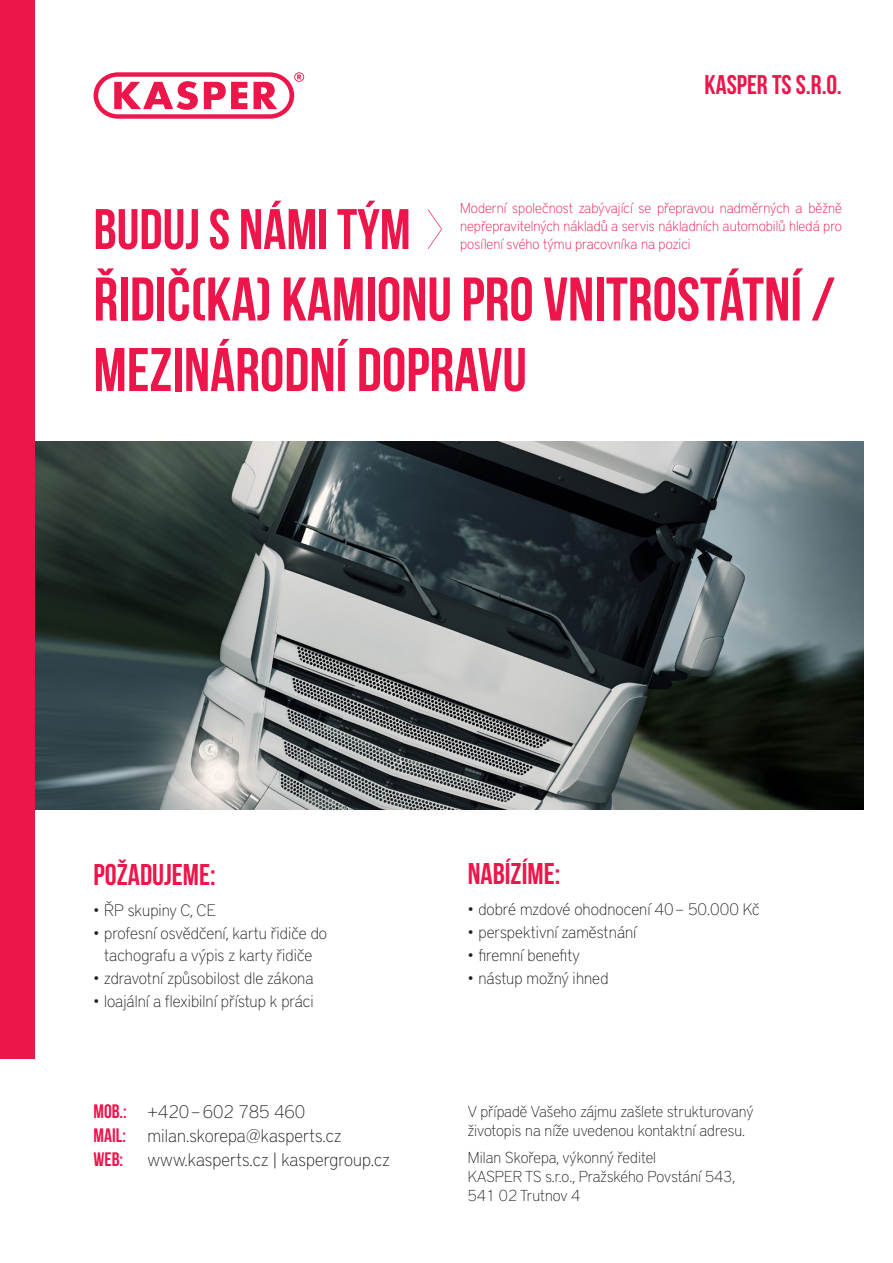
<style>
.page{position:relative;width:893px;height:1263px;background:#fff}
.page>*{position:absolute;margin:0;border:0;box-sizing:border-box;transform-origin:0 0}
.nadpis_velky{font:61.5px/70.5px "Bebas Neue";color:#ed164b}
.nadpis_velky-2{font:57px "Bebas Neue";color:#ed164b}
.nadpis_stredni{font:30px "Bebas Neue";color:#ed164b}
.nadpis_velky-3{font:27px "Bebas Neue";color:#ed164b}
.kontakty{font:100 18px/24px "District Pro";color:#231f20}
.t1{font:100 16.5px/22.5px "District Pro";color:#231f20;text-align:center}
.text_základní{font:100 15.75px/18.8px "District Pro";color:#231f20}
.text_základní-2{font:100 14.25px/18px "District Pro";color:#ed164b;text-align:justify}
.s1{font-family:"Bebas Neue";font-weight:400;font-size:19.5px;color:#ed164b}
</style>
<div class="page">
<img style="left:34px;top:441px;width:829px;height:369px">
<div style="left:0;top:0;width:34px;height:1059px;background:#ed164b"></div>
<svg style="left:428px;top:209px;width:14px;height:40px"></svg>
<svg style="left:94px;top:72px;width:210px;height:47px"></svg>
<p class="nadpis_velky-3" style="left:705px;top:70px;width:139px">KASPER TS S.R.O.</p>
<p class="nadpis_velky-2" style="left:94px;top:198px;width:319px">BUDUJ S NÁMI TÝM</p>
<p class="nadpis_velky" style="left:94px;top:263px;width:743px">ŘIDIČ(KA) KAMIONU PRO VNITROSTÁTNÍ /<br>MEZINÁRODNÍ DOPRAVU</p>
<p class="text_základní-2" style="left:460px;top:198px;width:383px">Moderní společnost zabývající se přepravou nadměrných a běžně nepřepravitelných nákladů a servis nákladních automobilů hledá pro posílení svého týmu pracovníka na pozici</p>
<p class="nadpis_stredni" style="left:94px;top:858px;width:124px">POŽADUJEME:</p>
<p class="t1" style="left:94px;top:898px;width:124px">• ŘP skupiny C, CE</p>
<p class="t1" style="left:94px;top:921px;width:235px">• profesní osvědčení, kartu řidiče do tachografu a výpis z karty řidiče</p>
<p class="t1" style="left:94px;top:966px;width:222px">• zdravotní způsobilost dle zákona</p>
<p class="t1" style="left:94px;top:989px;width:222px">• loajální a flexibilní přístup k práci</p>
<p class="kontakty" style="left:94px;top:1099px;width:298px"><span class="s1">MOB.:</span> +420 – 602 785 460<br><span class="s1">MAIL:</span> milan.skorepa@kasperts.cz<br><span class="s1">WEB:</span> www.kasperts.cz | kaspergroup.cz</p>
<p class="nadpis_stredni" style="left:468px;top:857px;width:94px">NABÍZÍME:</p>
<p class="t1" style="left:468px;top:897px;width:293px">• dobré mzdové ohodnocení 40 – 50.000 Kč</p>
<p class="t1" style="left:468px;top:920px;width:170px">• perspektivní zaměstnání</p>
<p class="t1" style="left:468px;top:943px;width:114px">• firemní benefity</p>
<p class="t1" style="left:468px;top:966px;width:142px">• nástup možný ihned</p>
<p class="text_základní" style="left:468px;top:1101px;width:287px">V případě Vašeho zájmu zašlete strukturovaný životopis na níže uvedenou kontaktní adresu.</p>
<p class="text_základní" style="left:468px;top:1147px;width:190px">Milan Skořepa, výkonný ředitel</p>
<p class="text_základní" style="left:468px;top:1166px;width:269px">KASPER TS s.r.o., Pražského Povstání 543,<br>541 02 Trutnov 4</p>
</div>
